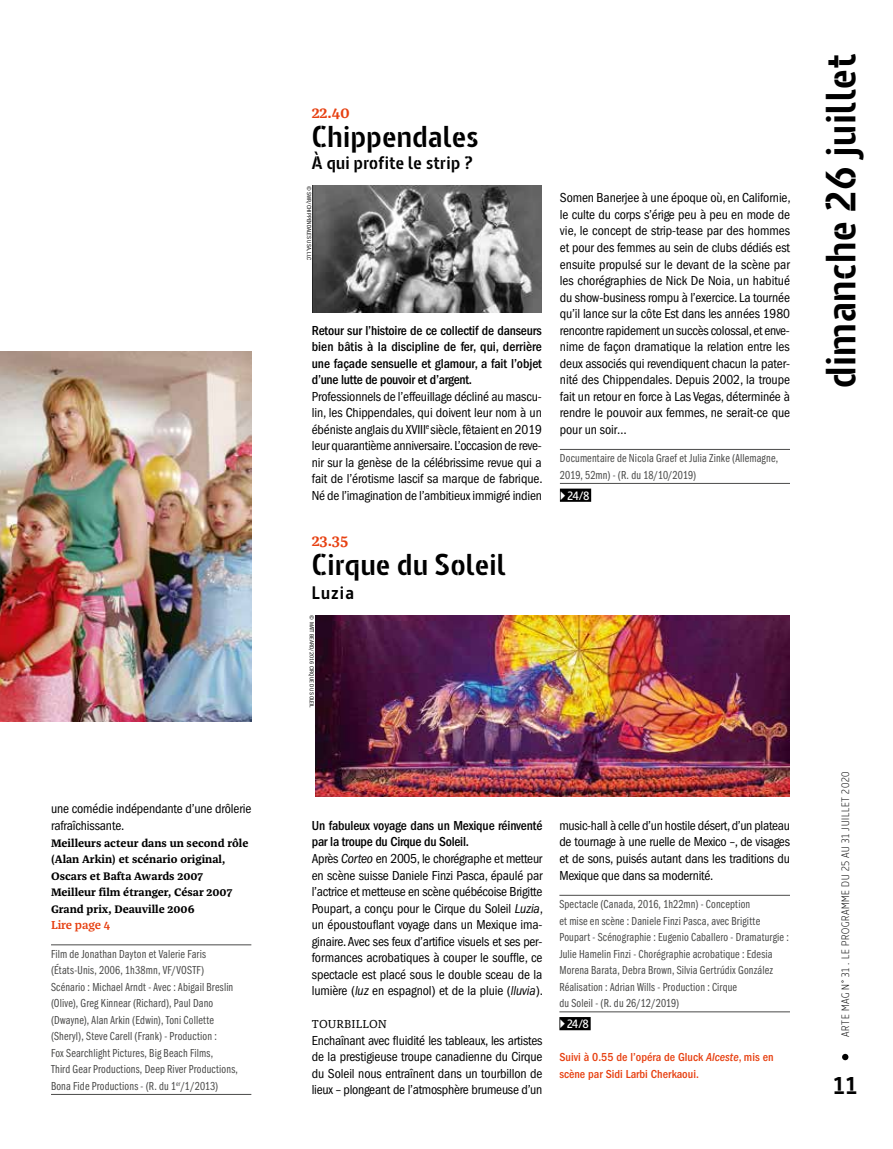
<style>
.page{position:relative;width:893px;height:1149px;background:#fff}
.page>*{position:absolute;margin:0;border:0;box-sizing:border-box;transform-origin:0 0}
.t1{font:700 42px "Barna Stencil";letter-spacing:.015em;color:#000}
.t2{font:700 30px "Barna Stencil";letter-spacing:.015em;color:#000}
.t3{font:700 24.15px "Barna Stencil";color:#000}
.t4{font:700 18px "Barna Stencil";letter-spacing:.02em;color:#000}
.t5{font:700 18px "Barna";letter-spacing:.06em;color:#000}
.t6{font:600 15.75px "Franziska OT";letter-spacing:-.01em;color:#e74011}
.t7{font:condensed 13.5px/16.5px "ITC Franklin Gothic Std";letter-spacing:-.01em;color:#000;text-align:justify}
.t8{font:500 condensed 13.5px/16.5px "ITC Franklin Gothic Std";letter-spacing:-.005em;color:#000;text-align:justify}
.t9{font:12px/16.5px "ITC Franklin Gothic Std Bk Cp";letter-spacing:.015em;color:#4a4a49}
.t10{font:500 condensed 12px/16.5px "ITC Franklin Gothic Std";color:#e74011}
.t11{font:12px "Franziska OT";letter-spacing:.01em;color:#000}
.t12{font:600 12px "Franziska OT";letter-spacing:-.01em;color:#e74011}
.t13{font:600 12px "Barna";color:#fff}
.t14{font:700 11.25px/16.5px "Franziska OT";color:#000}
.t15{font:300 10.5px "Barna";letter-spacing:.065em;color:#000}
.t16{font:condensed 6px "ITC Franklin Gothic Std";color:#000}
.s1{font-weight:500}
.s2{font-style:italic}
</style>
<div class="page">
<svg style="left:842px;top:1053px;width:6px;height:6px"></svg>
<hr style="left:560px;top:449px;width:230px;height:1px;background:#4a4a49">
<hr style="left:560px;top:483px;width:230px;height:1px;background:#4a4a49">
<div style="left:560px;top:488px;width:31px;height:13px;background:#000"></div>
<hr style="left:559px;top:894px;width:231px;height:1px;background:#4a4a49">
<hr style="left:559px;top:1011px;width:231px;height:1px;background:#4a4a49">
<div style="left:559px;top:1016px;width:32px;height:13px;background:#000"></div>
<img style="left:0;top:351px;width:251px;height:370px">
<img style="left:313px;top:186px;width:229px;height:127px">
<hr style="left:51px;top:944px;width:200px;height:1px;background:#4a4a49">
<hr style="left:51px;top:1093px;width:200px;height:1px;background:#4a4a49">
<img style="left:315px;top:615px;width:475px;height:181px">
<p class="t7" style="left:51px;top:800px;width:202px">une comédie indépendante d’une drôlerie rafraîchissante.</p>
<p class="t14" style="left:51px;top:834px;width:199px">Meilleurs acteur dans un second rôle (Alan Arkin) et scénario original,<br>Oscars et Bafta Awards 2007<br>Meilleur film étranger, César 2007<br>Grand prix, Deauville 2006</p>
<p class="t12" style="left:51px;top:917px;width:61px">Lire page 4</p>
<p class="t9" style="left:51px;top:945px;width:188px">Film de Jonathan Dayton et Valerie Faris (États-Unis, 2006, 1h38mn, VF/VOSTF)<br>Scénario : Michael Arndt - Avec : Abigail Breslin (Olive), Greg Kinnear (Richard), Paul Dano (Dwayne), Alan Arkin (Edwin), Toni Collette (Sheryl), Steve Carell (Frank) - Production :<br>Fox Searchlight Pictures, Big Beach Films,<br>Third Gear Productions, Deep River Productions, Bona Fide Productions - (R. du 1<sup>er</sup>/1/2013)</p>
<p class="t6" style="left:312px;top:104px;width:40px">22.40</p>
<h2 class="t2" style="left:312px;top:118px;width:168px">Chippendales</h2>
<h3 class="t4" style="left:312px;top:152px;width:163px">À qui profite le strip ?</h3>
<p class="t16" style="left:313px;top:186px;width:76px;rotate:90deg">© SWR/Chippendales USA, LLC</p>
<p class="t8" style="left:312px;top:322px;width:232px">Retour sur l’histoire de ce collectif de danseurs bien bâtis à la discipline de fer, qui, derrière une façade sensuelle et glamour, a fait l’objet d’une lutte de pouvoir et d’argent.</p>
<p class="t7" style="left:312px;top:388px;width:232px">Professionnels de l’effeuillage décliné au mascu&shy;lin, les Chippendales, qui doivent leur nom à un ébéniste anglais du XVIII<sup>e</sup> siècle, fêtaient en 2019 leur quarantième anniversaire. L’occasion de reve&shy;nir sur la genèse de la célébrissime revue qui a fait de l’érotisme lascif sa marque de fabrique.<br>Né de l’imagination de l’ambitieux immigré indien</p>
<p class="t6" style="left:312px;top:531px;width:38px">23.35</p>
<h2 class="t2" style="left:312px;top:546px;width:195px">Cirque du Soleil</h2>
<h3 class="t5" style="left:312px;top:581px;width:43px">Luzia</h3>
<p class="t16" style="left:315px;top:615px;width:94px;rotate:90deg">© Matt Beard/2016 Cirque du Soleil</p>
<p class="t7" style="left:560px;top:190px;width:232px">Somen Banerjee à une époque où, en Californie, le culte du corps s’érige peu à peu en mode de vie, le concept de strip-tease par des hommes et pour des femmes au sein de clubs dédiés est ensuite propulsé sur le devant de la scène par les chorégraphies de Nick De Noia, un habitué du show-business rompu à l’exercice. La tournée qu’il lance sur la côte Est dans les années 1980 rencontre rapidement un succès colossal, et enve&shy;nime de façon dramatique la relation entre les deux associés qui revendiquent chacun la pater&shy;nité des Chippendales. Depuis 2002, la troupe fait un retour en force à Las Vegas, déterminée à rendre le pouvoir aux femmes, ne serait-ce que pour un soir…</p>
<p class="t9" style="left:560px;top:450px;width:220px">Documentaire de Nicola Graef et Julia Zinke (Allemagne,<br>2019, 52mn) - (R. du 18/10/2019)</p>
<p class="t13" style="left:567px;top:488px;width:23px">24/8</p>
<p class="t7" style="left:312px;top:817px;width:233px;text-align:left"><span class="s1">Un fabuleux voyage dans un Mexique réinventé par la troupe du Cirque du Soleil.<br></span>Après <span class="s2">Corteo</span> en 2005, le chorégraphe et metteur en scène suisse Daniele Finzi Pasca, épaulé par l’actrice et metteuse en scène québécoise Brigitte Poupart, a conçu pour le Cirque du Soleil <span class="s2">Luzia</span>, un époustouflant voyage dans un Mexique ima&shy;ginaire. Avec ses feux d’artifice visuels et ses per&shy;formances acrobatiques à couper le souffle, ce spectacle est placé sous le double sceau de la lumière (<span class="s2">luz</span> en espagnol) et de la pluie (<span class="s2">lluvia</span>).</p>
<p class="t11" style="left:312px;top:1016px;width:77px">TOURBILLON</p>
<p class="t7" style="left:312px;top:1031px;width:232px">Enchaînant avec fluidité les tableaux, les artistes de la prestigieuse troupe canadienne du Cirque du Soleil nous entraînent dans un tourbillon de lieux – plongeant de l’atmosphère brumeuse d’un</p>
<p class="t7" style="left:559px;top:817px;width:232px">music-hall à celle d’un hostile désert, d’un plateau de tournage à une ruelle de Mexico –, de visages et de sons, puisés autant dans les traditions du Mexique que dans sa modernité.</p>
<p class="t9" style="left:559px;top:895px;width:231px">Spectacle (Canada, 2016, 1h22mn) - Conception<br>et mise en scène : Daniele Finzi Pasca, avec Brigitte Poupart - Scénographie : Eugenio Caballero - Dramaturgie :<br>Julie Hamelin Finzi - Chorégraphie acrobatique : Edesia Morena Barata, Debra Brown, Silvia Gertrúdix González Réalisation : Adrian Wills - Production : Cirque<br>du Soleil - (R. du 26/12/2019)</p>
<p class="t13" style="left:567px;top:1016px;width:23px">24/8</p>
<p class="t10" style="left:559px;top:1048px;width:216px">Suivi à 0.55 de l’opéra de Gluck <span class="s2">Alceste</span>, mis en scène par Sidi Larbi Cherkaoui.</p>
<h1 class="t1" style="left:815px;top:388px;width:335px;rotate:-90deg">dimanche 26 juillet</h1>
<p class="t15" style="left:839px;top:1036px;width:267px;rotate:-90deg">ARTE MAG N° 31 . LE PROGRAMME DU 25 AU 31 JUILLET 2020</p>
<h3 class="t3" style="left:833px;top:1070px;width:25px">11</h3>
</div>
